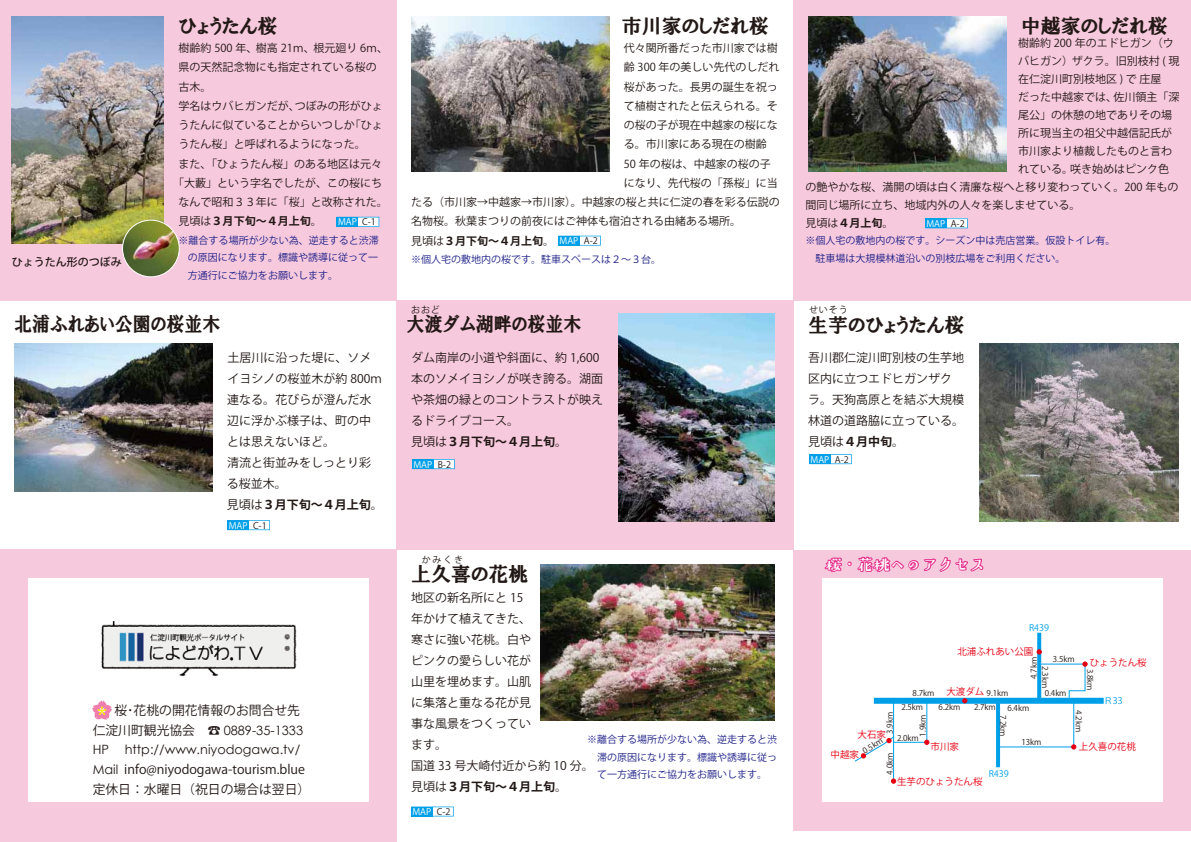
<style>
.page{position:relative;width:1191px;height:842px;background:#fff}
.page>*{position:absolute;margin:0;border:0;box-sizing:border-box;transform-origin:0 0}
.t1{font:20px "HGP Soei Presence EB";color:#221815}
.t2{font:20px "HGP Soei Presence EB";color:#221815;scale:.9 1}
.t3{font:16px "DS namikaze";color:#fff}
.t4{font:12.8px/19.6px "Koz Go Pro";color:#221815}
.t5{font:12.8px/19.8px "Century Gothic";color:#221815}
.t6{font:12px/21px "Koz Go Pro";color:#221815}
.t7{font:11px "Koz Go Pro";color:#221815}
.t8{font:700 11px "Koz Go Pro";color:#221815}
.t9{font:500 11px "Koz Go Pro";color:#221815}
.t10{font:10px/17.5px "Koz Go Pro";color:#1d2088;text-align:justify}
.t11{font:9.5px "Koz Go Pro";color:#e60012}
.t12{font:9px "Koz Go Pro";color:#fff}
.t13{font:9px "Koz Go Pro";letter-spacing:.1em;color:#221815}
.t14{font:9px "Koz Go Pro";color:#00a0e9}
.t15{font:8px/13.7px "Koz Go Pro";color:#221815}
.s1{font-weight:400}
.s2{color:#221815}
.s3{font-weight:700}
.s4{font-family:"Koz Go Pro"}
.s5{font-family:"Century Gothic"}
</style>
<div class="page">
<div style="left:794px;top:550px;width:397px;height:281px;background:#f7c9dd"></div>
<div style="left:822px;top:578px;width:340px;height:224px;background:#fff"></div>
<div style="left:794px;top:0;width:397px;height:300px;background:#f7c9dd"></div>
<div style="left:397px;top:300px;width:397px;height:250px;background:#f7c9dd"></div>
<div style="left:0;top:550px;width:397px;height:292px;background:#f7c9dd"></div>
<div style="left:0;top:0;width:397px;height:300px;background:#f7c9dd"></div>
<div style="left:28px;top:578px;width:341px;height:224px;background:#fff"></div>
<img style="left:12px;top:17px;width:152px;height:227px">
<img style="left:123px;top:220px;width:56px;height:57px;border-radius:28px">
<div style="left:122px;top:220px;width:58px;height:57px;border:1px solid #fff;border-radius:50%"></div>
<img style="left:411px;top:17px;width:198px;height:154px">
<img style="left:808px;top:16px;width:198px;height:156px">
<img style="left:618px;top:313px;width:156px;height:208px">
<img style="left:14px;top:343px;width:199px;height:149px">
<svg style="left:92px;top:700px;width:20px;height:20px"></svg>
<div style="left:874px;top:698px;width:229px;height:6px;background:#00a0e9"></div>
<svg style="left:1037px;top:633px;width:4px;height:28px"></svg>
<svg style="left:996px;top:704px;width:4px;height:63px"></svg>
<hr style="left:926px;top:700px;width:1px;height:43px;background:#00a0e9">
<hr style="left:893px;top:742px;width:33px;height:1px;background:#00a0e9">
<svg style="left:924px;top:740px;width:5px;height:5px"></svg>
<svg style="left:854px;top:701px;width:40px;height:61px"></svg>
<svg style="left:962px;top:698px;width:5px;height:5px"></svg>
<svg style="left:1036px;top:649px;width:5px;height:5px"></svg>
<svg style="left:997px;top:661px;width:90px;height:88px"></svg>
<img style="left:101px;top:621px;width:196px;height:56px">
<hr style="left:893px;top:736px;width:1px;height:45px;background:#00a0e9">
<svg style="left:891px;top:778px;width:5px;height:6px"></svg>
<img style="left:979px;top:344px;width:199px;height:178px">
<img style="left:540px;top:564px;width:234px;height:156px">
<svg style="left:358px;top:217px;width:21px;height:10px"></svg>
<div style="left:337px;top:217px;width:21px;height:10px;background:#00a0e9"></div>
<svg style="left:249px;top:520px;width:21px;height:10px"></svg>
<div style="left:227px;top:520px;width:22px;height:10px;background:#00a0e9"></div>
<svg style="left:433px;top:459px;width:22px;height:10px"></svg>
<div style="left:412px;top:459px;width:21px;height:10px;background:#00a0e9"></div>
<svg style="left:579px;top:236px;width:22px;height:10px"></svg>
<div style="left:558px;top:236px;width:21px;height:10px;background:#00a0e9"></div>
<svg style="left:946px;top:218px;width:21px;height:10px"></svg>
<div style="left:925px;top:218px;width:21px;height:10px;background:#00a0e9"></div>
<svg style="left:809px;top:348px;width:175px;height:225px"></svg>
<div style="left:809px;top:454px;width:21px;height:10px;background:#00a0e9"></div>
<svg style="left:432px;top:806px;width:22px;height:10px"></svg>
<div style="left:411px;top:806px;width:21px;height:10px;background:#00a0e9"></div>
<p class="t9" style="left:12px;top:255px;width:112px">ひょうたん形のつぼみ</p>
<h1 class="t1" style="left:179px;top:15px;width:100px">ひょうたん桜</h1>
<h1 class="t1" style="left:622px;top:15px;width:149px">市川家のしだれ桜</h1>
<p class="t7" style="left:179px;top:41px;width:211px">樹齢約 500 年、樹高 21ｍ、根元廻り 6ｍ、</p>
<p class="t7" style="left:179px;top:60px;width:200px">県の天然記念物にも指定されている桜の</p>
<p class="t7" style="left:179px;top:80px;width:34px">古木。</p>
<p class="t7" style="left:179px;top:99px;width:206px">学名はウバヒガンだが、つぼみの形がひょ</p>
<p class="t7" style="left:179px;top:118px;width:206px">うたんに似ていることからいつしか「ひょ</p>
<p class="t7" style="left:179px;top:137px;width:189px">うたん桜」と呼ばれるようになった。</p>
<p class="t7" style="left:179px;top:157px;width:205px">また、「ひょうたん桜」のある地区は元々</p>
<p class="t7" style="left:173px;top:176px;width:211px">「大藪」という字名でしたが、この桜にち</p>
<p class="t7" style="left:179px;top:195px;width:211px">なんで昭和３３年に「桜」と改称された。</p>
<p class="t8" style="left:179px;top:214px;width:145px"><span class="s1">見頃は</span>３月下旬～４月上旬<span class="s1">。</span></p>
<p class="t10" style="left:188px;top:232px;width:192px;text-indent:-9px">※離合する場所が少ない為、逆走すると渋滞の原因になります。標識や誘導に従って一方通行にご協力をお願いします。</p>
<p class="t12" style="left:338px;top:216px;width:39px">MAP <span class="s2">C-1</span></p>
<p class="t7" style="left:624px;top:41px;width:155px">代々関所番だった市川家では樹</p>
<p class="t7" style="left:624px;top:60px;width:157px">齢 300 年の美しい先代のしだれ</p>
<p class="t7" style="left:624px;top:80px;width:155px">桜があった。長男の誕生を祝っ</p>
<p class="t7" style="left:624px;top:99px;width:155px">て植樹されたと伝えられる。そ</p>
<p class="t7" style="left:624px;top:118px;width:155px">の桜の子が現在中越家の桜にな</p>
<p class="t7" style="left:624px;top:137px;width:144px">る。市川家にある現在の樹齢</p>
<p class="t7" style="left:624px;top:157px;width:148px">50 年の桜は、中越家の桜の子</p>
<p class="t7" style="left:624px;top:176px;width:155px">になり、先代桜の「孫桜」に当</p>
<p class="t7" style="left:411px;top:195px;width:370px">たる（市川家→中越家→市川家）。中越家の桜と共に仁淀の春を彩る伝説の</p>
<p class="t7" style="left:411px;top:214px;width:331px">名物桜。秋葉まつりの前夜にはご神体も宿泊される由緒ある場所。</p>
<p class="t8" style="left:411px;top:234px;width:145px"><span class="s1">見頃は</span>３月下旬～４月上旬<span class="s1">。</span></p>
<p class="t10" style="left:411px;top:251px;width:251px">※個人宅の敷地内の桜です。駐車スペースは２～３台。</p>
<p class="t12" style="left:559px;top:235px;width:40px">MAP <span class="s2">A-2</span></p>
<h1 class="t1" style="left:1020px;top:15px;width:149px">中越家のしだれ桜</h1>
<p class="t7" style="left:1018px;top:35px;width:157px">樹齢約 200 年のエドヒガン（ウ</p>
<p class="t7" style="left:1018px;top:53px;width:163px">バヒガン）ザクラ。旧別枝村 ( 現</p>
<p class="t7" style="left:1018px;top:71px;width:145px">在仁淀川町別枝地区 ) で 庄屋</p>
<p class="t7" style="left:1018px;top:89px;width:163px">だった中越家では、佐川領主「深</p>
<p class="t7" style="left:1018px;top:107px;width:155px">尾公」の休憩の地でありその場</p>
<p class="t7" style="left:1018px;top:125px;width:155px">所に現当主の祖父中越信記氏が</p>
<p class="t7" style="left:1018px;top:143px;width:155px">市川家より植裁したものと言わ</p>
<p class="t7" style="left:1018px;top:161px;width:153px">れている。咲き始めはピンク色</p>
<p class="t7" style="left:805px;top:179px;width:374px">の艶やかな桜、満開の頃は白く清廉な桜へと移り変わっていく。200 年もの</p>
<p class="t7" style="left:805px;top:197px;width:277px">間同じ場所に立ち、地域内外の人々を楽しませている。</p>
<p class="t7" style="left:805px;top:215px;width:89px">見頃は<span class="s3">４月上旬</span>。</p>
<p class="t10" style="left:805px;top:231px;width:312px;line-height:18px">※個人宅の敷地内の桜です。シーズン中は売店営業。仮設トイレ有。　駐車場は大規模林道沿いの別枝広場をご利用ください。</p>
<p class="t12" style="left:926px;top:218px;width:40px">MAP <span class="s2">A-2</span></p>
<p class="t13" style="left:411px;top:304px;width:30px">おおど</p>
<p class="t13" style="left:809px;top:304px;width:40px">せいそう</p>
<h1 class="t2" style="left:14px;top:314px;width:231px">北浦ふれあい公園の桜並木</h1>
<h1 class="t1" style="left:808px;top:314px;width:158px">生芋のひょうたん桜</h1>
<h1 class="t2" style="left:407px;top:314px;width:196px">大渡ダム湖畔の桜並木</h1>
<p class="t6" style="left:227px;top:347px;width:158px">土居川に沿った堤に、ソメイヨシノの桜並木が約 800ｍ連なる。花びらが澄んだ水辺に浮かぶ様子は、町の中とは思えないほど。<br>清流と街並みをしっとり彩る桜並木。<br>見頃は<span class="s3">３月下旬～４月上旬</span>。</p>
<p class="t12" style="left:229px;top:519px;width:39px">MAP <span class="s2">C-1</span></p>
<p class="t4" style="left:93px;top:701px;width:209px">　 桜･花桃の開花情報のお問合せ先</p>
<p class="t5" style="left:93px;top:720px;width:212px"><span class="s4">仁淀川町観光協会 ☎</span> 0889-35-1333<br>HP<span class="s4">　</span> http://www.niyodogawa.tv/</p>
<p class="t4" style="left:93px;top:760px;width:219px"><span class="s5">Mail</span> info@niyodogawa-tourism.blue定休日：水曜日（祝日の場合は翌日）</p>
<p class="t6" style="left:411px;top:347px;width:194px">ダム南岸の小道や斜面に、約 1,600本のソメイヨシノが咲き誇る。湖面や茶畑の緑とのコントラストが映えるドライブコース。<br>見頃は<span class="s3">３月下旬～４月上旬</span>。</p>
<p class="t6" style="left:808px;top:347px;width:157px">吾川郡仁淀川町別枝の生芋地区内に立つエドヒガンザクラ。天狗高原とを結ぶ大規模林道の道路脇に立っている。見頃は<span class="s3">４月中旬</span>。</p>
<p class="t12" style="left:413px;top:458px;width:39px">MAP <span class="s2">B-2</span></p>
<p class="t12" style="left:810px;top:453px;width:40px">MAP <span class="s2">A-2</span></p>
<p class="t13" style="left:422px;top:553px;width:43px">かみくき</p>
<h1 class="t1" style="left:411px;top:564px;width:119px">上久喜の花桃</h1>
<p class="t6" style="left:411px;top:588px;width:184px">地区の新名所にと 15<br>年かけて植えてきた、<br>寒さに強い花桃。白や<br>ピンクの愛らしい花が<br>山里を埋めます。山肌<br>に集落と重なる花が見<br>事な風景をつくってい<br>ます。<br>国道 33 号大崎付近から約 10 分。見頃は<span class="s3">３月下旬～４月上旬</span>。</p>
<p class="t10" style="left:587px;top:731px;width:191px">※離合する場所が少ない為、逆走すると渋　滞の原因になります。標識や誘導に従っ　て一方通行にご協力をお願いします。</p>
<p class="t12" style="left:412px;top:806px;width:39px">MAP <span class="s2">C-2</span></p>
<h2 class="t3" style="left:825px;top:556px;width:161px">桜・花桃へのアクセス</h2>
<p class="t14" style="left:1029px;top:622px;width:22px">R439</p>
<p class="t11" style="left:957px;top:646px;width:77px">北浦ふれあい公園</p>
<p class="t15" style="left:1052px;top:652px;width:23px">3.5km</p>
<p class="t15" style="left:1027px;top:679px;width:23px;rotate:-90deg">4.7km</p>
<p class="t15" style="left:1051px;top:666px;width:23px;rotate:90deg">2.3km</p>
<p class="t11" style="left:1089px;top:656px;width:58px">ひょうたん桜</p>
<p class="t15" style="left:1096px;top:669px;width:23px;rotate:90deg">3.8km</p>
<p class="t11" style="left:946px;top:686px;width:39px">大渡ダム</p>
<p class="t15" style="left:901px;top:687px;width:35px;text-indent:11px">8.7km<br>2.5km</p>
<p class="t15" style="left:897px;top:732px;width:23px">2.0km</p>
<p class="t15" style="left:986px;top:687px;width:23px">9.1km</p>
<p class="t15" style="left:1044px;top:687px;width:23px">0.4km</p>
<p class="t14" style="left:1103px;top:695px;width:20px">Ｒ33</p>
<p class="t15" style="left:974px;top:700px;width:23px">2.7km</p>
<p class="t15" style="left:1007px;top:701px;width:23px">6.4km</p>
<p class="t15" style="left:938px;top:701px;width:23px">6.2km</p>
<p class="t15" style="left:1085px;top:710px;width:23px;rotate:90deg">4.2km</p>
<p class="t15" style="left:883px;top:734px;width:23px;rotate:-90deg">3.9km</p>
<p class="t15" style="left:916px;top:736px;width:23px;rotate:-90deg">1.9km</p>
<p class="t15" style="left:883px;top:774px;width:23px;rotate:-90deg">4.0km</p>
<p class="t15" style="left:1009px;top:715px;width:23px;rotate:90deg">7.2km</p>
<p class="t11" style="left:857px;top:729px;width:30px">大石家</p>
<p class="t15" style="left:1021px;top:735px;width:22px">13km</p>
<p class="t15" style="left:860px;top:745px;width:23px;rotate:-31deg">0.5km</p>
<p class="t11" style="left:1079px;top:741px;width:58px">上久喜の花桃</p>
<p class="t11" style="left:930px;top:741px;width:30px">市川家</p>
<p class="t11" style="left:830px;top:748px;width:30px">中越家</p>
<p class="t14" style="left:988px;top:768px;width:22px">R439</p>
<p class="t11" style="left:897px;top:775px;width:87px">生芋のひょうたん桜</p>
</div>
